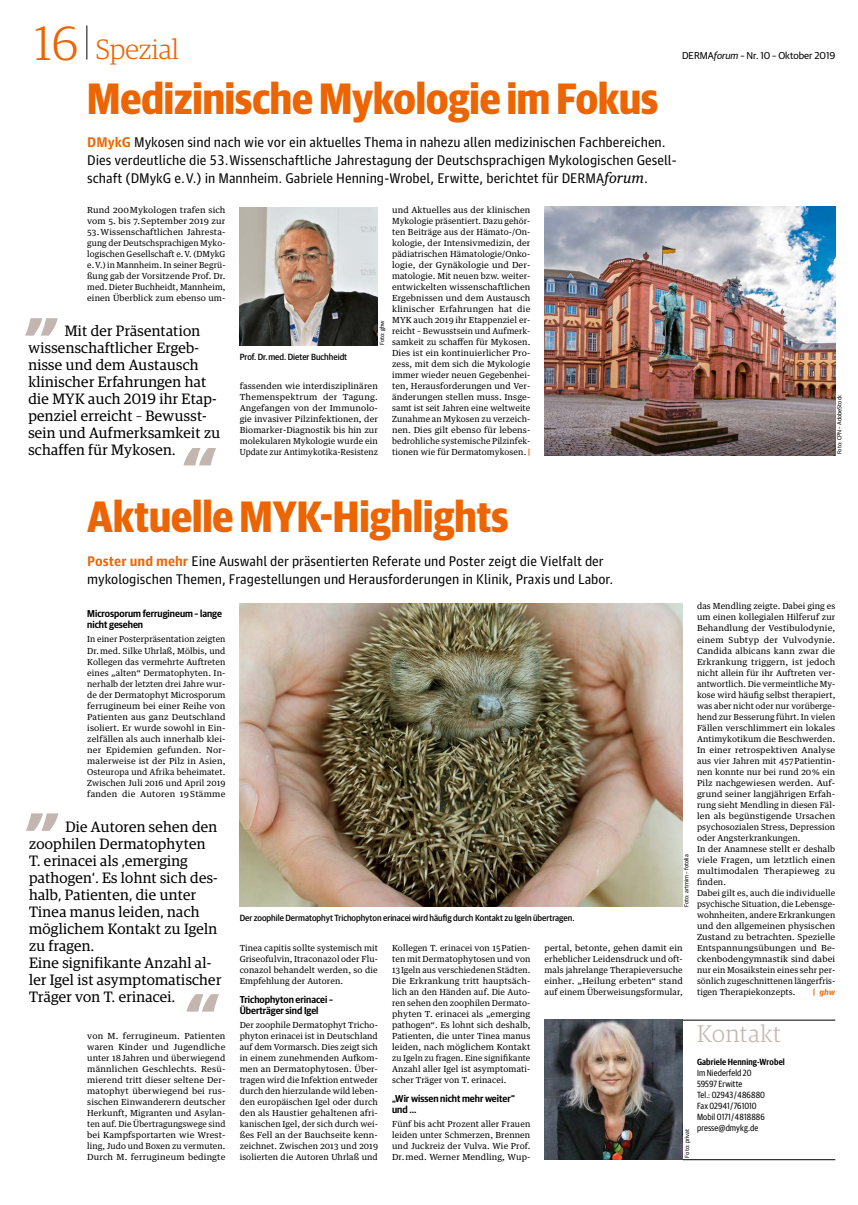
<style>
.page{position:relative;width:858px;height:1205px;background:#fff}
.page>*{position:absolute;margin:0;border:0;box-sizing:border-box;transform-origin:0 0}
.t1{font:italic 600 80px "Guardian Egyp";color:#c3b5af}
.t2{font:700 44px "Guardian Sans Cond";color:#ec6502}
.t3{font:300 28px "Guardian Egyp";color:#ec6502}
.t4{font:300 24px "Guardian Egyp";letter-spacing:.03em;color:#c3b5af}
.t5{font:15px/17px "Guardian Egyp";letter-spacing:.02em;color:#000}
.t6{font:14px/18px "Guardian Agate Sans 1";color:#000}
.t7{font:600 10px/11px "Guardian Sans Narrow";color:#000}
.t8{font:10px "Guardian Sans";color:#000}
.t9{font:500 9px "Guardian Sans Narrow";color:#000}
.t10{font:9px/11px "Guardian Sans Cond";letter-spacing:.01em;color:#000}
.t11{font:600 9px "Guardian Sans Cond";letter-spacing:.015em;color:#000}
.t12{font:8.4px/11px "Guardian Text Egyp";letter-spacing:.01em;color:#000;text-align:justify}
.t13{font:8.4px/11px "Guardian Text Egyp";letter-spacing:.01em;color:#000;text-align:justify;scale:1.04 1}
.t14{font:italic 700 8.4px "Guardian Agate Sans 1";color:#ec6502}
.t15{font:6px "Guardian Sans";color:#000}
.s1{font-size:48px}
.s2{font-style:italic}
.s3{font-weight:700;color:#ec6502}
.s4{font-family:"Guardian Text Egyp";font-style:italic}
.s5{font-family:"Guardian Agate Sans 1";font-weight:700;font-style:italic;color:#ec6502}
</style>
<div class="page">
<hr style="left:86px;top:26px;width:1px;height:34px;background:#000">
<img style="left:544px;top:207px;width:291px;height:248px">
<img style="left:240px;top:604px;width:442px;height:302px">
<img style="left:240px;top:207px;width:138px;height:139px">
<hr style="left:682px;top:1020px;width:153px;height:1px;background:#000">
<hr style="left:682px;top:1159px;width:153px;height:1px;background:#000">
<img style="left:544px;top:1019px;width:138px;height:141px">
<h3 class="t3" style="left:35px;top:31px;width:146px"><span class="s1">16</span> Spezial</h3>
<p class="t8" style="left:682px;top:49px;width:155px">DERMA<span class="s2">forum</span> – Nr. 10 – Oktober 2019</p>
<h2 class="t2" style="left:87px;top:67px;width:572px">Medizinische Mykologie im Fokus</h2>
<p class="t6" style="left:87px;top:133px;width:591px"><span class="s3">DMykG</span> Mykosen sind nach wie vor ein aktuelles Thema in nahezu allen medizinischen Fachbereichen.<br>Dies verdeutliche die 53. Wissenschaftliche Jahrestagung der Deutschsprachigen Mykologischen Gesell&shy;schaft (DMykG e. V.) in Mannheim. Gabriele Henning-Wrobel, Erwitte, berichtet für DERMA<span class="s4">forum</span>.</p>
<p class="t13" style="left:87px;top:204px;width:134px">Rund 200 Mykologen trafen sich vom 5. bis 7. September 2019 zur</p>
<p class="t13" style="left:87px;top:226px;width:134px">53. Wissenschaftlichen Jahresta&shy;gung der Deutschsprachigen Myko&shy;logischen Gesellschaft e. V. (DMykG e. V.) in Mannheim. In seiner Begrü&shy;ßung gab der Vorsitzende Prof. Dr. med. Dieter Buchheidt, Mannheim, einen Überblick zum ebenso um-</p>
<h1 class="t1" style="left:28px;top:242px;width:36px">„</h1>
<h3 class="t5" style="left:28px;top:322px;width:193px;text-indent:36px">Mit der Präsentation wissenschaftlicher Ergeb&shy;nisse und dem Austausch klinischer Erfahrungen hat die MYK auch 2019 ihr Etap&shy;penziel erreicht – Bewusst&shy;sein und Aufmerksamkeit zu schaffen für Mykosen.</h3>
<h1 class="t1" style="left:176px;top:416px;width:36px">“</h1>
<p class="t12" style="left:392px;top:204px;width:140px;text-align:left">und Aktuelles aus der klinischen Mykologie präsentiert. Dazu gehör&shy;ten Beiträge aus der Hämato-/On&shy;kologie, der Intensivmedizin, der pädiatrischen Hämatologie/Onko&shy;logie, der Gynäkologie und Der&shy;matologie. Mit neuen bzw. weiter&shy;entwickelten wissenschaftlichen Ergebnissen und dem Austausch klinischer Erfahrungen hat die MYK auch 2019 ihr Etappenziel er&shy;reicht – Bewusstsein und Aufmerk&shy;samkeit zu schaffen für Mykosen.<br>Dies ist ein kontinuierlicher Pro&shy;zess, mit dem sich die Mykologie immer wieder neuen Gegebenhei&shy;ten, Herausforderungen und Ver&shy;änderungen stellen muss. Insge&shy;samt ist seit Jahren eine weltweite Zunahme an Mykosen zu verzeich&shy;nen. Dies gilt ebenso für lebens&shy;bedrohliche systemische Pilzinfek&shy;tionen wie für Dermatomykosen. <span class="s5">|</span></p>
<p class="t15" style="left:377px;top:345px;width:26px;rotate:-90deg">Foto: ghw</p>
<p class="t9" style="left:240px;top:350px;width:109px">Prof. Dr. med. Dieter Buchheidt</p>
<p class="t12" style="left:240px;top:380px;width:140px">fassenden wie interdisziplinären Themenspektrum der Tagung.<br>Angefangen von der Immunolo&shy;gie invasiver Pilzinfektionen, der Biomarker-Diagnostik bis hin zur molekularen Mykologie wurde ein Update zur Antimykotika-Resistenz</p>
<h2 class="t2" style="left:87px;top:485px;width:423px">Aktuelle MYK-Highlights</h2>
<h3 class="t6" style="left:87px;top:551px;width:527px"><span class="s3">Poster und mehr</span> Eine Auswahl der präsentierten Referate und Poster zeigt die Vielfalt der mykologischen Themen, Fragestellungen und Herausforderungen in Klinik, Praxis und Labor.</h3>
<p class="t15" style="left:835px;top:454px;width:61px;rotate:-90deg">Foto: CPN – AdobeStock</p>
<p class="t7" style="left:87px;top:608px;width:136px">Microsporum ferrugineum – lange nicht gesehen</p>
<p class="t12" style="left:87px;top:633px;width:140px">In einer Posterpräsentation zeigten Dr. med. Silke Uhrlaß, Mölbis, und Kollegen das vermehrte Auftreten eines „alten“ Dermatophyten. In&shy;nerhalb der letzten drei Jahre wur&shy;de der Dermatophyt Microsporum ferrugineum bei einer Reihe von Patienten aus ganz Deutschland isoliert. Er wurde sowohl in Ein&shy;zelfällen als auch innerhalb klei&shy;ner Epidemien gefunden. Nor&shy;malerweise ist der Pilz in Asien, Osteuropa und Afrika beheimatet.<br>Zwischen Juli 2016 und April 2019 fanden die Autoren 19 Stämme</p>
<h1 class="t1" style="left:29px;top:737px;width:36px">„</h1>
<p class="t5" style="left:29px;top:817px;width:194px;text-indent:36px">Die Autoren sehen den zoophilen Dermatophyten<br>T. erinacei als ,emerging pathogen‘. Es lohnt sich des&shy;halb, Patienten, die unter<br>Tinea manus leiden, nach möglichem Kontakt zu Igeln zu fragen.<br>Eine signifikante Anzahl al&shy;ler Igel ist asymptomatischer<br>Träger von T. erinacei.</p>
<h1 class="t1" style="left:179px;top:962px;width:36px">“</h1>
<p class="t13" style="left:87px;top:1029px;width:134px">von M. ferrugineum. Patienten waren Kinder und Jugendliche unter 18 Jahren und überwiegend männlichen Geschlechts. Resü&shy;mierend tritt dieser seltene Der&shy;matophyt überwiegend bei rus&shy;sischen Einwanderern deutscher Herkunft, Migranten und Asylan&shy;ten auf. Die Übertragungswege sind bei Kampfsportarten wie Wrest&shy;ling, Judo und Boxen zu vermuten.<br>Durch M. ferrugineum bedingte</p>
<p class="t12" style="left:697px;top:600px;width:140px;text-align:left">das Mendling zeigte. Dabei ging es um einen kollegialen Hilferuf zur<br>Behandlung der Vestibulodynie, einem Subtyp der Vulvodynie.<br>Candida albicans kann zwar die<br>Erkrankung triggern, ist jedoch nicht allein für ihr Auftreten ver&shy;antwortlich. Die vermeintliche My&shy;kose wird häufig selbst therapiert, was aber nicht oder nur vorüberge&shy;hend zur Besserung führt. In vielen<br>Fällen verschlimmert ein lokales<br>Antimykotikum die Beschwerden.<br>In einer retrospektiven Analyse aus vier Jahren mit 457 Patientin&shy;nen konnte nur bei rund 20 % ein<br>Pilz nachgewiesen werden. Auf&shy;grund seiner langjährigen Erfah&shy;rung sieht Mendling in diesen Fäl&shy;len als begünstigende Ursachen psychosozialen Stress, Depression oder Angsterkrankungen.<br>In der Anamnese stellt er deshalb viele Fragen, um letztlich einen multimodalen Therapieweg zu finden.<br>Dabei gilt es, auch die individuelle psychische Situation, die Lebensge&shy;wohnheiten, andere Erkrankungen und den allgemeinen physischen<br>Zustand zu betrachten. Spezielle<br>Entspannungsübungen und Be&shy;ckenbodengymnastik sind dabei nur ein Mosaikstein eines sehr per&shy;sönlich zugeschnittenen längerfris&shy;tigen Therapiekonzepts.</p>
<p class="t15" style="left:682px;top:907px;width:54px;rotate:-90deg">Foto: artmim – fotolia</p>
<p class="t9" style="left:240px;top:911px;width:336px">Der zoophile Dermatophyt Trichophyton erinacei wird häufig durch Kontakt zu Igeln übertragen.</p>
<p class="t12" style="left:240px;top:941px;width:140px">Tinea capitis sollte systemisch mit Griseofulvin, Itraconazol oder Flu&shy;conazol behandelt werden, so die Empfehlung der Autoren.</p>
<p class="t7" style="left:240px;top:993px;width:95px">Trichophyton erinacei –<br>Überträger sind Igel</p>
<p class="t12" style="left:240px;top:1018px;width:140px">Der zoophile Dermatophyt Tricho&shy;phyton erinacei ist in Deutschland auf dem Vormarsch. Dies zeigt sich in einem zunehmenden Aufkom&shy;men an Dermatophytosen. Über&shy;tragen wird die Infektion entweder durch den hierzulande wild leben&shy;den europäischen Igel oder durch den als Haustier gehaltenen afri&shy;kanischen Igel, der sich durch wei&shy;ßes Fell an der Bauchseite kenn&shy;zeichnet. Zwischen 2013 und 2019 isolierten die Autoren Uhrlaß und</p>
<p class="t12" style="left:392px;top:941px;width:140px;text-align:left">Kollegen T. erinacei von 15 Patien&shy;ten mit Dermatophytosen und von 13 Igeln aus verschiedenen Städten.<br>Die Erkrankung tritt hauptsäch&shy;lich an den Händen auf. Die Auto&shy;ren sehen den zoophilen Dermato&shy;phyten T. erinacei als „emerging pathogen“. Es lohnt sich deshalb, Patienten, die unter Tinea manus leiden, nach möglichem Kontakt zu Igeln zu fragen. Eine signifikante Anzahl aller Igel ist asymptomati&shy;scher Träger von T. erinacei.</p>
<p class="t7" style="left:392px;top:1092px;width:124px">„Wir wissen nicht mehr weiter“ und ...</p>
<p class="t12" style="left:392px;top:1117px;width:140px">Fünf bis acht Prozent aller Frauen leiden unter Schmerzen, Brennen und Juckreiz der Vulva. Wie Prof.<br>Dr. med. Werner Mendling, Wup-</p>
<p class="t13" style="left:544px;top:941px;width:134px">pertal, betonte, gehen damit ein erheblicher Leidensdruck und oft&shy;mals jahrelange Therapieversuche einher. „Heilung erbeten“ stand auf einem Überweisungsformular,</p>
<p class="t14" style="left:812px;top:986px;width:24px">| ghw</p>
<h3 class="t4" style="left:697px;top:1017px;width:85px">Kontakt</h3>
<p class="t11" style="left:697px;top:1055px;width:89px">Gabriele Henning-Wrobel</p>
<p class="t10" style="left:697px;top:1067px;width:70px">Im Niederfeld 20<br>59597 Erwitte<br>Tel.: 02943 / 486880<br>Fax 02941 / 761010<br>Mobil 0171 / 4818886 presse@dmykg.de</p>
<p class="t15" style="left:682px;top:1157px;width:30px;rotate:-90deg">Foto: privat</p>
</div>
